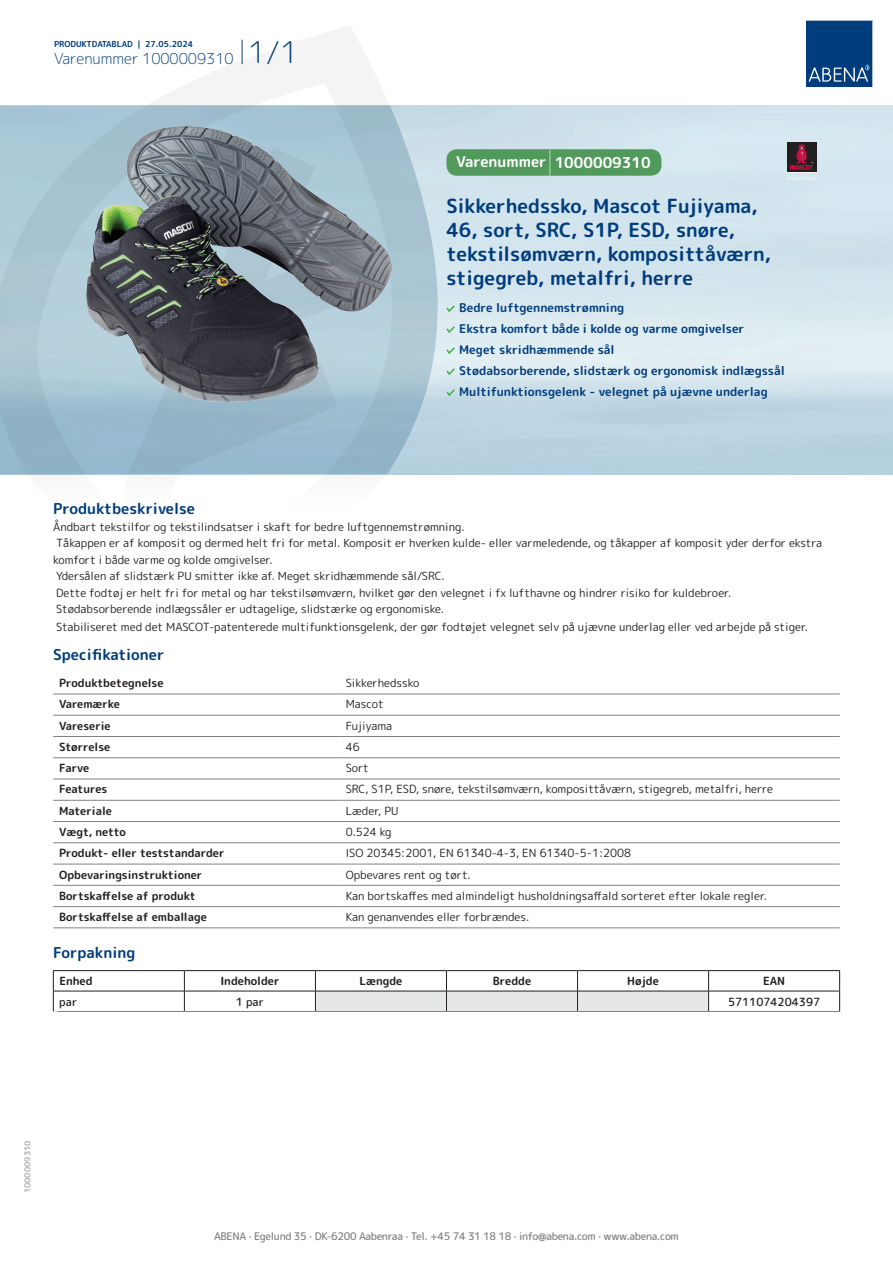
<style>
.page{position:relative;width:893px;height:1263px;background:#fff}
.page>*{position:absolute;margin:0;border:0;box-sizing:border-box;transform-origin:0 0}
.t1{font:700 19.5px/24px "Rounded Mplus 1 c";color:#013d7d}
.t2{font:700 15px "Rounded Mplus 1 c";color:#013d7d}
.t3{font:300 15px "Rounded Mplus 1 c";color:#013d7d}
.t4{font:700 15px "Rounded Mplus 1 c";color:#fff}
.t5{font:700 12px/21px "Rounded Mplus 1 c";color:#013d7d}
.t6{font:11.25px/16.5px "Rounded Mplus 1 c";color:#231f20}
.t7{font:700 11.25px "Rounded Mplus 1 c";color:#231f20}
.t8{font:500 11.25px "Rounded Mplus 1 c";color:#231f20}
.t9{font:500 10.5px "Rounded Mplus 1 c";letter-spacing:-.03em;color:#808285}
.t10{font:700 10.5px "Rounded Mplus 1 c";color:#fff}
.t11{font:700 8.25px "Rounded Mplus 1 c";color:#013d7d}
.t12{font:700 8.25px "Rounded Mplus 1 c";color:#b2b3b7}
.s1{font-size:30px}
.s2{font-size:25.5px}
</style>
<div class="page">
<img style="left:439px;top:106px;width:454px;height:368px">
<svg style="left:0;top:26px;width:439px;height:449px"></svg>
<svg style="left:0;top:106px;width:438px;height:368px;background:#a3c1d1"></svg>
<svg style="left:242px;top:40px;width:1px;height:24px"></svg>
<svg style="left:806px;top:20px;width:67px;height:67px;background:#144b86"></svg>
<img style="left:87px;top:127px;width:304px;height:275px">
<hr style="left:53px;top:694px;width:287px;height:1px;background:#808285">
<hr style="left:340px;top:694px;width:500px;height:1px;background:#808285">
<hr style="left:53px;top:715px;width:287px;height:1px;background:#808285">
<hr style="left:340px;top:715px;width:500px;height:1px;background:#808285">
<hr style="left:53px;top:736px;width:287px;height:1px;background:#808285">
<hr style="left:340px;top:736px;width:500px;height:1px;background:#808285">
<hr style="left:53px;top:757px;width:287px;height:1px;background:#808285">
<hr style="left:340px;top:757px;width:500px;height:1px;background:#808285">
<hr style="left:53px;top:779px;width:287px;height:1px;background:#808285">
<hr style="left:340px;top:779px;width:500px;height:1px;background:#808285">
<hr style="left:53px;top:800px;width:287px;height:1px;background:#808285">
<hr style="left:340px;top:800px;width:500px;height:1px;background:#808285">
<hr style="left:53px;top:821px;width:287px;height:1px;background:#808285">
<hr style="left:340px;top:821px;width:500px;height:1px;background:#808285">
<hr style="left:53px;top:842px;width:287px;height:1px;background:#808285">
<hr style="left:340px;top:842px;width:500px;height:1px;background:#808285">
<hr style="left:53px;top:864px;width:287px;height:1px;background:#808285">
<hr style="left:340px;top:864px;width:500px;height:1px;background:#808285">
<hr style="left:53px;top:885px;width:287px;height:1px;background:#808285">
<hr style="left:340px;top:885px;width:500px;height:1px;background:#808285">
<hr style="left:53px;top:906px;width:287px;height:1px;background:#808285">
<hr style="left:340px;top:906px;width:500px;height:1px;background:#808285">
<hr style="left:53px;top:927px;width:287px;height:1px;background:#808285">
<hr style="left:340px;top:927px;width:500px;height:1px;background:#808285">
<hr style="left:53px;top:970px;width:131px;height:1px;background:#231f20">
<hr style="left:184px;top:970px;width:131px;height:1px;background:#231f20">
<hr style="left:315px;top:970px;width:131px;height:1px;background:#231f20">
<hr style="left:446px;top:970px;width:131px;height:1px;background:#231f20">
<hr style="left:577px;top:970px;width:132px;height:1px;background:#231f20">
<hr style="left:709px;top:970px;width:131px;height:1px;background:#231f20">
<hr style="left:53px;top:991px;width:131px;height:1px;background:#231f20">
<svg style="left:53px;top:971px;width:1px;height:40px"></svg>
<hr style="left:184px;top:991px;width:131px;height:1px;background:#231f20">
<svg style="left:184px;top:971px;width:1px;height:40px"></svg>
<hr style="left:709px;top:991px;width:131px;height:1px;background:#231f20">
<svg style="left:315px;top:971px;width:394px;height:40px"></svg>
<svg style="left:839px;top:971px;width:1px;height:40px"></svg>
<hr style="left:53px;top:1011px;width:131px;height:1px;background:#808285">
<hr style="left:184px;top:1011px;width:131px;height:1px;background:#808285">
<hr style="left:315px;top:1011px;width:131px;height:1px;background:#808285">
<hr style="left:446px;top:1011px;width:131px;height:1px;background:#808285">
<hr style="left:577px;top:1011px;width:132px;height:1px;background:#808285">
<hr style="left:709px;top:1011px;width:131px;height:1px;background:#808285">
<svg style="left:446px;top:305px;width:9px;height:7px"></svg>
<svg style="left:446px;top:326px;width:9px;height:7px"></svg>
<svg style="left:446px;top:347px;width:9px;height:7px"></svg>
<svg style="left:446px;top:368px;width:9px;height:7px"></svg>
<svg style="left:446px;top:389px;width:9px;height:7px"></svg>
<div style="left:446px;top:149px;width:215px;height:27px;background:#52995c;border-radius:10px"></div>
<div style="left:787px;top:142px;width:29px;height:30px;background:#231f20"></div>
<svg style="left:787px;top:176px;width:29px;height:4px"></svg>
<svg style="left:790px;top:144px;width:23px;height:26px"></svg>
<p class="t11" style="left:54px;top:38px;width:141px">PRODUKTDATABLAD | 27.05.2024</p>
<h2 class="t3" style="left:54px;top:48px;width:246px">Varenummer 1000009310 <span class="s1">1/1</span></h2>
<h2 class="t4" style="left:456px;top:152px;width:196px">Varenummer <span class="s2">|</span> 1000009310</h2>
<h1 class="t1" style="left:446px;top:194px;width:326px">Sikkerhedssko, Mascot Fujiyama,<br>46, sort, SRC, S1P, ESD, snøre, tekstilsømværn, komposittåværn, stigegreb, metalfri, herre</h1>
<p class="t5" style="left:459px;top:297px;width:327px">Bedre luftgennemstrømning<br>Ekstra komfort både i kolde og varme omgivelser<br>Meget skridhæmmende sål<br>Stødabsorberende, slidstærk og ergonomisk indlægssål Multifunktionsgelenk - velegnet på ujævne underlag</p>
<h2 class="t2" style="left:53px;top:498px;width:143px">Produktbeskrivelse</h2>
<p class="t6" style="left:53px;top:518px;width:771px">Åndbart tekstilfor og tekstilindsatser i skaft for bedre luftgennemstrømning.<br>Tåkappen er af komposit og dermed helt fri for metal. Komposit er hverken kulde- eller varmeledende, og tåkapper af komposit yder derfor ekstra komfort i både varme og kolde omgivelser.<br>Ydersålen af slidstærk PU smitter ikke af. Meget skridhæmmende sål/SRC.<br>Dette fodtøj er helt fri for metal og har tekstilsømværn, hvilket gør den velegnet i fx lufthavne og hindrer risiko for kuldebroer.<br>Stødabsorberende indlægssåler er udtagelige, slidstærke og ergonomiske.</p>
<p class="t6" style="left:56px;top:619px;width:753px">Stabiliseret med det MASCOT-patenterede multifunktionsgelenk, der gør fodtøjet velegnet selv på ujævne underlag eller ved arbejde på stiger.</p>
<h2 class="t2" style="left:53px;top:644px;width:113px">Specifikationer</h2>
<p class="t7" style="left:59px;top:675px;width:106px">Produktbetegnelse</p>
<p class="t6" style="left:346px;top:675px;width:75px">Sikkerhedssko</p>
<p class="t7" style="left:59px;top:696px;width:62px">Varemærke</p>
<p class="t6" style="left:346px;top:696px;width:40px">Mascot</p>
<p class="t7" style="left:59px;top:717px;width:53px">Vareserie</p>
<p class="t6" style="left:346px;top:717px;width:48px">Fujiyama</p>
<p class="t7" style="left:59px;top:739px;width:53px">Størrelse</p>
<p class="t6" style="left:346px;top:738px;width:15px">46</p>
<p class="t7" style="left:59px;top:760px;width:32px">Farve</p>
<p class="t6" style="left:346px;top:760px;width:25px">Sort</p>
<p class="t7" style="left:59px;top:781px;width:50px">Features</p>
<p class="t6" style="left:346px;top:781px;width:429px">SRC, S1P, ESD, snøre, tekstilsømværn, komposittåværn, stigegreb, metalfri, herre</p>
<p class="t7" style="left:59px;top:803px;width:54px">Materiale</p>
<p class="t6" style="left:346px;top:802px;width:54px">Læder, PU</p>
<p class="t7" style="left:59px;top:824px;width:68px">Vægt, netto</p>
<p class="t6" style="left:346px;top:824px;width:47px">0.524 kg</p>
<p class="t7" style="left:59px;top:845px;width:167px">Produkt- eller teststandarder</p>
<p class="t6" style="left:346px;top:845px;width:287px">ISO 20345:2001, EN 61340-4-3, EN 61340-5-1:2008</p>
<p class="t7" style="left:59px;top:866px;width:145px">Opbevaringsinstruktioner</p>
<p class="t6" style="left:346px;top:866px;width:127px">Opbevares rent og tørt.</p>
<p class="t7" style="left:59px;top:888px;width:138px">Bortskaffelse af produkt</p>
<p class="t6" style="left:346px;top:887px;width:423px">Kan bortskaffes med almindeligt husholdningsaffald sorteret efter lokale regler.</p>
<p class="t7" style="left:59px;top:909px;width:149px">Bortskaffelse af emballage</p>
<p class="t6" style="left:346px;top:909px;width:185px">Kan genanvendes eller forbrændes.</p>
<h2 class="t2" style="left:53px;top:942px;width:84px">Forpakning</h2>
<p class="t7" style="left:59px;top:973px;width:35px">Enhed</p>
<p class="t7" style="left:220px;top:973px;width:61px">Indeholder</p>
<p class="t7" style="left:359px;top:973px;width:44px">Længde</p>
<p class="t7" style="left:493px;top:973px;width:40px">Bredde</p>
<p class="t7" style="left:627px;top:973px;width:33px">Højde</p>
<p class="t7" style="left:763px;top:973px;width:24px">EAN</p>
<p class="t8" style="left:59px;top:993px;width:19px">par</p>
<p class="t8" style="left:236px;top:993px;width:30px">1 par</p>
<p class="t8" style="left:728px;top:993px;width:94px">5711074204397</p>
<p class="t10" style="left:53px;top:1007px;width:7px">*</p>
<p class="t12" style="left:22px;top:1193px;width:54px;rotate:-90deg">1000009310</p>
<p class="t9" style="left:214px;top:1229px;width:466px">ABENA · Egelund 35 · DK-6200 Aabenraa · Tel. +45 74 31 18 18 · info@abena.com · www.abena.com</p>
</div>
